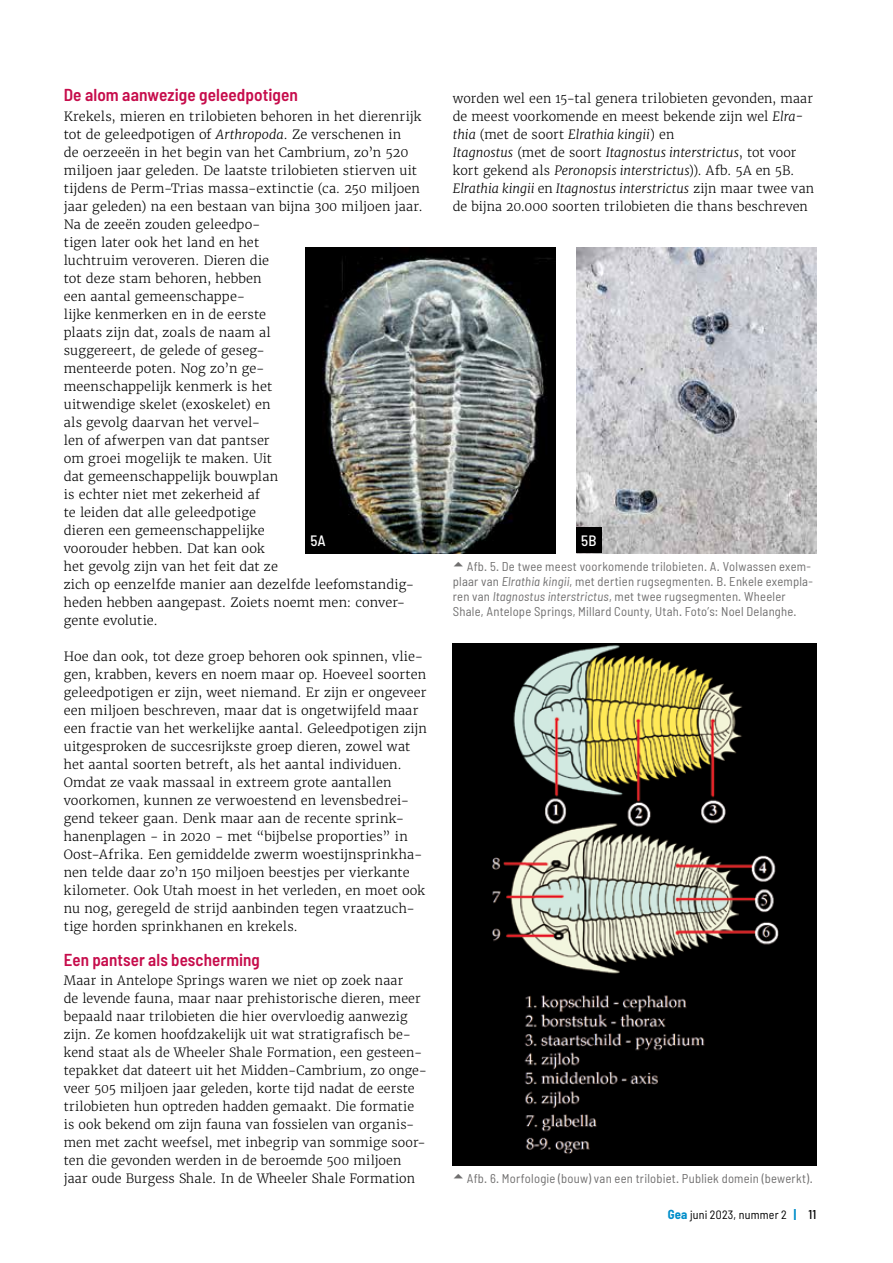
<style>
.page{position:relative;width:893px;height:1263px;background:#fff}
.page>*{position:absolute;margin:0;border:0;box-sizing:border-box;transform-origin:0 0}
.t1{font:600 semi-condensed 17.25px "Barlow";letter-spacing:.005em;color:#c60c4b}
.t2{font:500 semi-condensed 15px "Barlow";color:#fff}
.t3{font:300 12.75px/18px "Merriweather";letter-spacing:.01em;color:#000}
.t4{font:semi-condensed 12.75px/15px "Barlow";letter-spacing:.015em;color:#706f6f}
.t5{font:semi-condensed 12px "Barlow";letter-spacing:.02em;color:#000}
.s1{font-style:italic}
.s2{font-weight:700;font-size:12.75px;color:#008eca}
.s3{font-weight:500;font-size:12.75px}
</style>
<div class="page">
<img style="left:305px;top:247px;width:250px;height:306px">
<div style="left:305px;top:528px;width:26px;height:25px;background:#000"></div>
<img style="left:576px;top:247px;width:240px;height:306px">
<div style="left:576px;top:528px;width:26px;height:25px;background:#000"></div>
<img style="left:453px;top:643px;width:363px;height:522px">
<h1 class="t1" style="left:64px;top:84px;width:236px">De alom aanwezige geleedpotigen</h1>
<p class="t3" style="left:64px;top:108px;width:361px">Krekels, mieren en trilobieten behoren in het dierenrijk tot de geleedpotigen of <span class="s1">Arthropoda</span>. Ze verschenen in<br>de oerzeeën in het begin van het Cambrium, zo’n 520 miljoen jaar geleden. De laatste trilobieten stierven uit tijdens de Perm-Trias massa-extinctie (ca. 250 miljoen jaar geleden) na een bestaan van bijna 300 miljoen jaar.<br>Na de zeeën zouden geleedpo-<br>tigen later ook het land en het<br>luchtruim veroveren. Dieren die<br>tot deze stam behoren, hebben<br>een aantal gemeenschappe-<br>lijke kenmerken en in de eerste<br>plaats zijn dat, zoals de naam al<br>suggereert, de gelede of geseg-<br>menteerde poten. Nog zo’n ge-<br>meenschappelijk kenmerk is het<br>uitwendige skelet (exoskelet) en<br>als gevolg daarvan het vervel-<br>len of afwerpen van dat pantser<br>om groei mogelijk te maken. Uit<br>dat gemeenschappelijk bouwplan<br>is echter niet met zekerheid af<br>te leiden dat alle geleedpotige<br>dieren een gemeenschappelijke<br>voorouder hebben. Dat kan ook<br>het gevolg zijn van het feit dat ze<br>zich op eenzelfde manier aan dezelfde leefomstandig&shy;heden hebben aangepast. Zoiets noemt men: conver&shy;gente evolutie.</p>
<p class="t3" style="left:64px;top:648px;width:365px">Hoe dan ook, tot deze groep behoren ook spinnen, vlie&shy;gen, krabben, kevers en noem maar op. Hoeveel soorten geleedpotigen er zijn, weet niemand. Er zijn er ongeveer een miljoen beschreven, maar dat is ongetwijfeld maar een fractie van het werkelijke aantal. Geleedpotigen zijn uitgesproken de succesrijkste groep dieren, zowel wat het aantal soorten betreft, als het aantal individuen.<br>Omdat ze vaak massaal in extreem grote aantallen voorkomen, kunnen ze verwoestend en levensbedrei&shy;gend tekeer gaan. Denk maar aan de recente sprink&shy;hanenplagen - in 2020 - met “bijbelse proporties” in Oost-Afrika. Een gemiddelde zwerm woestijnsprinkha&shy;nen telde daar zo’n 150 miljoen beestjes per vierkante kilometer. Ook Utah moest in het verleden, en moet ook nu nog, geregeld de strijd aanbinden tegen vraatzuch&shy;tige horden sprinkhanen en krekels.</p>
<h1 class="t1" style="left:64px;top:949px;width:198px">Een pantser als bescherming</h1>
<p class="t3" style="left:64px;top:972px;width:365px">Maar in Antelope Springs waren we niet op zoek naar<br>de levende fauna, maar naar prehistorische dieren, meer bepaald naar trilobieten die hier overvloedig aanwezig zijn. Ze komen hoofdzakelijk uit wat stratigrafisch be&shy;kend staat als de Wheeler Shale Formation, een gesteen&shy;tepakket dat dateert uit het Midden-Cambrium, zo onge&shy;veer 505 miljoen jaar geleden, korte tijd nadat de eerste trilobieten hun optreden hadden gemaakt. Die formatie is ook bekend om zijn fauna van fossielen van organis&shy;men met zacht weefsel, met inbegrip van sommige soor&shy;ten die gevonden werden in de beroemde 500 miljoen jaar oude Burgess Shale. In de Wheeler Shale Formation</p>
<p class="t3" style="left:453px;top:90px;width:363px">worden wel een 15-tal genera trilobieten gevonden, maar de meest voorkomende en meest bekende zijn wel <span class="s1">Elra&shy;thia</span> (met de soort <span class="s1">Elrathia kingii</span>) en<br><span class="s1">Itagnostus</span> (met de soort <span class="s1">Itagnostus interstrictus</span>, tot voor kort gekend als <span class="s1">Peronopsis interstrictus</span>)). Afb. 5A en 5B.<br><span class="s1">Elrathia kingii</span> en <span class="s1">Itagnostus interstrictus</span> zijn maar twee van de bijna 20.000 soorten trilobieten die thans beschreven</p>
<p class="t2" style="left:310px;top:532px;width:17px">5A</p>
<p class="t2" style="left:581px;top:532px;width:17px">5B</p>
<p class="t4" style="left:453px;top:559px;width:362px;text-indent:14px">Afb. 5. De twee meest voorkomende trilobieten. A. Volwassen exem&shy;plaar van <span class="s1">Elrathia kingii</span>, met dertien rugsegmenten. B. Enkele exempla&shy;ren van <span class="s1">Itagnostus interstrictus</span>, met twee rugsegmenten. Wheeler Shale, Antelope Springs, Millard County, Utah. Foto’s: Noel Delanghe.</p>
<p class="t4" style="left:467px;top:1171px;width:347px">Afb. 6. Morfologie (bouw) van een trilobiet. Publiek domein (bewerkt).</p>
<p class="t5" style="left:668px;top:1207px;width:150px"><span class="s2">Gea</span> juni 2023, nummer 2 <span class="s2">|</span> <span class="s3">11</span></p>
</div>
